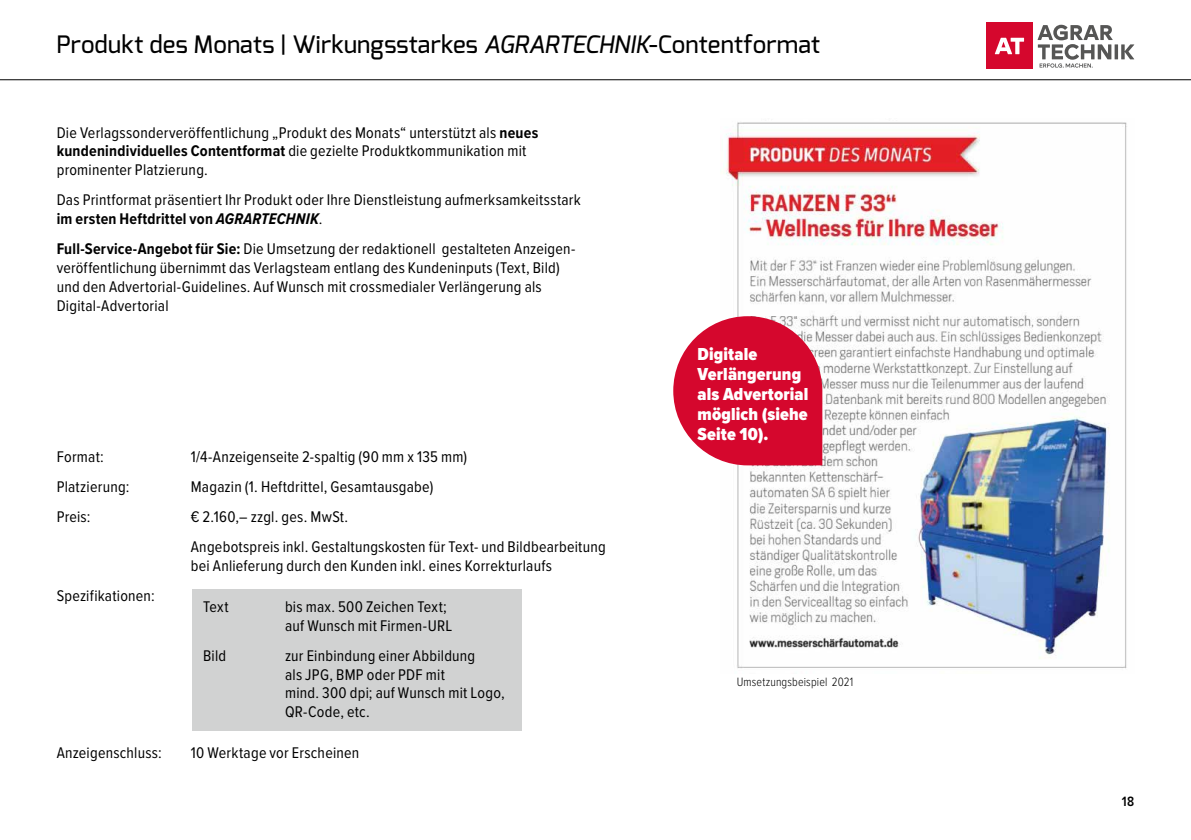
<style>
.page{position:relative;width:1191px;height:840px;background:#fff}
.page>*{position:absolute;margin:0;border:0;box-sizing:border-box;transform-origin:0 0}
.t1{font:500 24px "Exo";letter-spacing:.005em;color:#000}
.t2{font:900 18px/20px "Proxima Nova Cond";letter-spacing:.01em;color:#fff}
.t3{font:16px/18.8px "Proxima Nova Cond";letter-spacing:.015em;color:#000}
.t4{font:600 14px "Proxima Nova Cond";color:#000}
.t5{font:300 12.4px "Proxima Nova Cond";letter-spacing:.015em;color:#000}
.s1{font-style:italic}
.s2{font-weight:700}
.s3{font-weight:700;font-style:italic}
</style>
<div class="page">
<hr style="left:0;top:79px;width:1191px;height:1px;background:#000">
<div style="left:986px;top:22px;width:46px;height:47px;background:#d5072d"></div>
<svg style="left:1037px;top:25px;width:97px;height:43px"></svg>
<svg style="left:994px;top:38px;width:30px;height:16px"></svg>
<div style="left:192px;top:588px;width:329px;height:142px;background:#d1d2d2"></div>
<img style="left:726px;top:122px;width:401px;height:547px">
<svg style="left:673px;top:316px;width:149px;height:149px;background:#da2d4d"></svg>
<h1 class="t1" style="left:57px;top:28px;width:765px">Produkt des Monats | Wirkungsstarkes <span class="s1">AGRARTECHNIK</span>-Contentformat</h1>
<p class="t3" style="left:57px;top:122px;width:483px">Die Verlagssonderveröffentlichung „Produkt des Monats“ unterstützt als <span class="s2">neues kundenindividuelles Contentformat</span> die gezielte Produktkommunikation mit prominenter Platzierung.</p>
<p class="t3" style="left:57px;top:190px;width:526px">Das Printformat präsentiert Ihr Produkt oder Ihre Dienstleistung aufmerksamkeitsstark <span class="s2">im ersten Heftdrittel von</span> <span class="s3">AGRARTECHNIK</span>.</p>
<p class="t3" style="left:57px;top:239px;width:520px"><span class="s2">Full-Service-Angebot für Sie:</span> Die Umsetzung der redaktionell gestalteten Anzeigen&shy;veröffentlichung übernimmt das Verlagsteam entlang des Kundeninputs (Text, Bild) und den Advertorial-Guidelines. Auf Wunsch mit crossmedialer Verlängerung als Digital-Advertorial</p>
<p class="t3" style="left:57px;top:446px;width:49px">Format:</p>
<p class="t3" style="left:191px;top:446px;width:278px">1/4-Anzeigenseite 2-spaltig (90 mm x 135 mm)</p>
<p class="t3" style="left:57px;top:476px;width:74px">Platzierung:</p>
<p class="t3" style="left:191px;top:476px;width:244px">Magazin (1. Heftdrittel, Gesamtausgabe)</p>
<p class="t3" style="left:57px;top:506px;width:35px">Preis:</p>
<p class="t3" style="left:191px;top:500px;width:416px;line-height:30.2px">€ 2.160,– zzgl. ges. MwSt.<br>Angebotspreis inkl. Gestaltungskosten für Text- und Bildbearbeitung</p>
<p class="t3" style="left:191px;top:555px;width:363px">bei Anlieferung durch den Kunden inkl. eines Korrekturlaufs</p>
<p class="t3" style="left:57px;top:585px;width:99px">Spezifikationen:</p>
<p class="t3" style="left:203px;top:596px;width:27px">Text</p>
<p class="t3" style="left:285px;top:596px;width:169px">bis max. 500 Zeichen Text; auf Wunsch mit Firmen-URL</p>
<p class="t3" style="left:203px;top:645px;width:25px">Bild</p>
<p class="t3" style="left:285px;top:645px;width:221px">zur Einbindung einer Abbildung<br>als JPG, BMP oder PDF mit<br>mind. 300 dpi; auf Wunsch mit Logo,<br>QR-Code, etc.</p>
<p class="t3" style="left:57px;top:742px;width:107px">Anzeigenschluss:</p>
<p class="t3" style="left:191px;top:742px;width:170px">10 Werktage vor Erscheinen</p>
<p class="t2" style="left:697px;top:343px;width:112px">Digitale<br>Verlängerung als Advertorial möglich (siehe<br>Seite 10).</p>
<p class="t5" style="left:736px;top:672px;width:118px">Umsetzungsbeispiel 2021</p>
<p class="t4" style="left:1122px;top:790px;width:14px">18</p>
</div>
